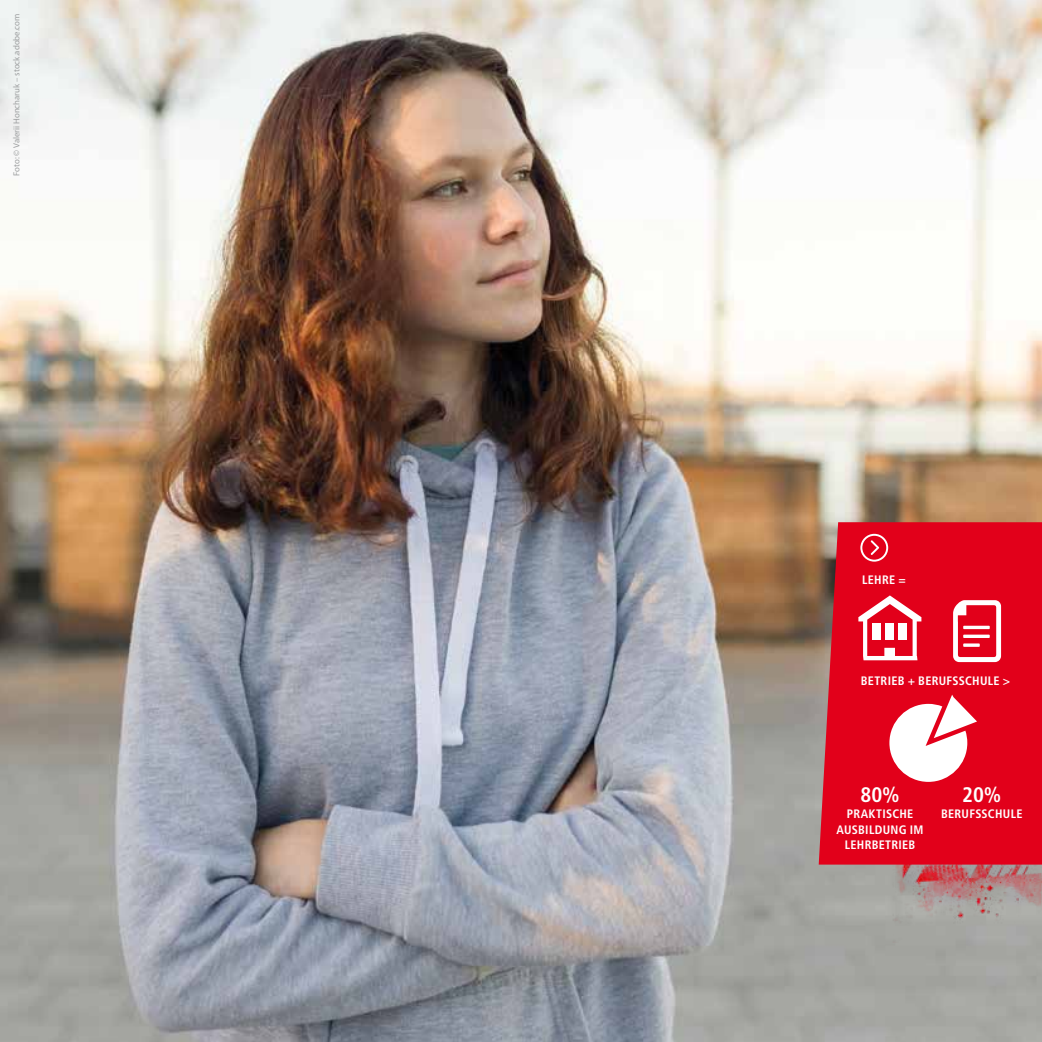
<style>
.page{position:relative;width:1042px;height:1042px;background:#fff}
.page>*{position:absolute;margin:0;border:0;box-sizing:border-box;transform-origin:0 0}
.t1{font:700 condensed 21px "Frutiger LT Std";color:#fff}
.t2{font:700 condensed 12.25px/15.8px "Frutiger LT Std";letter-spacing:.025em;color:#fff;text-align:center}
.t3{font:8.75px "Myriad Pro";color:#9c9e9f}
</style>
<div class="page">
<img style="left:0;top:0;width:1042px;height:1042px">
<img style="left:806px;top:804px;width:236px;height:139px">
<svg style="left:819px;top:522px;width:223px;height:342px;background:#dc081f"></svg>
<svg style="left:860px;top:534px;width:28px;height:28px"></svg>
<svg style="left:889px;top:694px;width:153px;height:89px"></svg>
<svg style="left:953px;top:600px;width:48px;height:62px"></svg>
<hr style="left:963px;top:626px;width:27px;height:3px;background:#fff">
<svg style="left:963px;top:634px;width:27px;height:4px"></svg>
<svg style="left:963px;top:643px;width:17px;height:4px"></svg>
<svg style="left:858px;top:595px;width:63px;height:65px"></svg>
<div style="left:872px;top:623px;width:9px;height:17px;background:#fff"></div>
<div style="left:885px;top:623px;width:9px;height:17px;background:#fff"></div>
<div style="left:898px;top:623px;width:9px;height:16px;background:#fff"></div>
<p class="t3" style="left:12px;top:176px;width:163px;rotate:-90deg">Foto: © Valerii Honcharuk – stock.adobe.com</p>
<p class="t2" style="left:862px;top:571px;width:45px">LEHRE =</p>
<p class="t2" style="left:861px;top:673px;width:151px">BETRIEB + BERUFSSCHULE &gt;</p>
<h1 class="t1" style="left:860px;top:782px;width:41px">80%</h1>
<p class="t2" style="left:836px;top:806px;width:88px">PRAKTISCHE<br>AUSBILDUNG IM<br>LEHRBETRIEB</p>
<h1 class="t1" style="left:962px;top:782px;width:41px">20%</h1>
<p class="t2" style="left:941px;top:806px;width:83px">BERUFSSCHULE</p>
</div>
